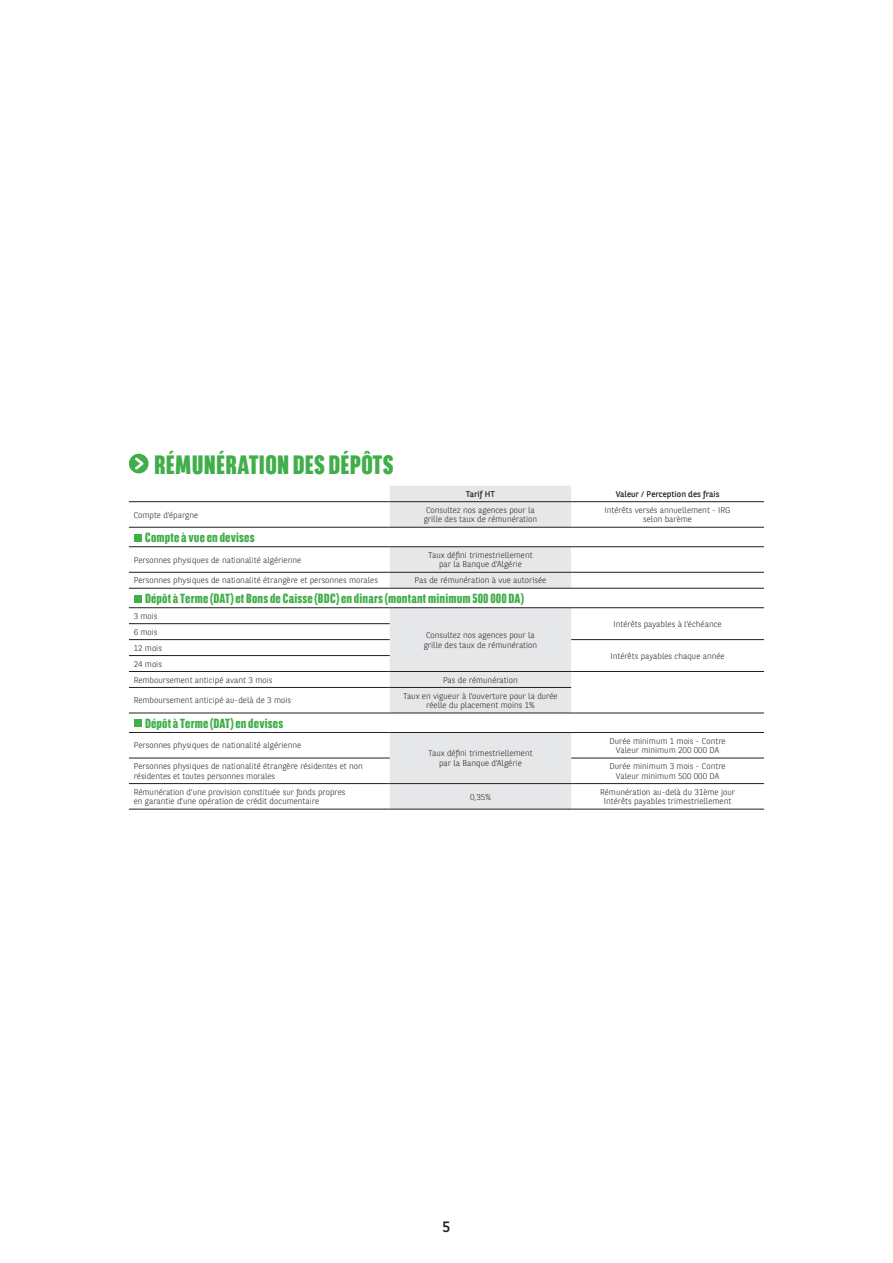
<style>
.page{position:relative;width:893px;height:1263px;background:#fff}
.page>*{position:absolute;margin:0;border:0;box-sizing:border-box;transform-origin:0 0}
.t1{font:800 26.4px "BNPP Sans Condensed";letter-spacing:.01em;color:#40ae49;scale:1.1 1}
.t2{font:15px "BNPP Sans";color:#231f20}
.t3{font:800 13.2px "BNPP Sans Condensed";letter-spacing:.01em;color:#40ae49;scale:1.1 1}
.t4{font:300 8.4px/9.6px "BNPP Rounded";color:#231f20;text-align:center}
.t5{font:8.4px "BNPP Rounded";color:#231f20}
</style>
<div class="page">
<svg style="left:390px;top:486px;width:181px;height:323px;fill:#e6e7e9"></svg>
<hr style="left:129px;top:501px;width:261px;height:1px;background:#231f20">
<hr style="left:390px;top:501px;width:181px;height:1px;background:#231f20">
<hr style="left:571px;top:501px;width:193px;height:1px;background:#231f20">
<hr style="left:129px;top:527px;width:261px;height:1px;background:#231f20">
<hr style="left:390px;top:527px;width:181px;height:1px;background:#231f20">
<hr style="left:571px;top:527px;width:193px;height:1px;background:#231f20">
<hr style="left:129px;top:546px;width:261px;height:1px;background:#231f20">
<hr style="left:390px;top:546px;width:181px;height:1px;background:#231f20">
<hr style="left:571px;top:546px;width:193px;height:1px;background:#231f20">
<hr style="left:129px;top:572px;width:261px;height:1px;background:#231f20">
<hr style="left:390px;top:572px;width:181px;height:1px;background:#231f20">
<hr style="left:571px;top:572px;width:193px;height:1px;background:#231f20">
<hr style="left:129px;top:588px;width:261px;height:1px;background:#231f20">
<hr style="left:390px;top:588px;width:181px;height:1px;background:#231f20">
<hr style="left:571px;top:588px;width:193px;height:1px;background:#231f20">
<hr style="left:129px;top:607px;width:261px;height:1px;background:#231f20">
<hr style="left:390px;top:607px;width:181px;height:1px;background:#231f20">
<hr style="left:571px;top:607px;width:193px;height:1px;background:#231f20">
<hr style="left:129px;top:623px;width:261px;height:1px;background:#231f20">
<hr style="left:129px;top:639px;width:261px;height:1px;background:#231f20">
<hr style="left:571px;top:639px;width:193px;height:1px;background:#231f20">
<hr style="left:129px;top:655px;width:261px;height:1px;background:#231f20">
<hr style="left:129px;top:671px;width:261px;height:1px;background:#231f20">
<hr style="left:390px;top:671px;width:181px;height:1px;background:#231f20">
<hr style="left:571px;top:671px;width:193px;height:1px;background:#231f20">
<hr style="left:129px;top:687px;width:261px;height:1px;background:#231f20">
<hr style="left:390px;top:687px;width:181px;height:1px;background:#231f20">
<hr style="left:129px;top:713px;width:261px;height:1px;background:#231f20">
<hr style="left:390px;top:713px;width:181px;height:1px;background:#231f20">
<hr style="left:571px;top:713px;width:193px;height:1px;background:#231f20">
<hr style="left:129px;top:732px;width:261px;height:1px;background:#231f20">
<hr style="left:390px;top:732px;width:181px;height:1px;background:#231f20">
<hr style="left:571px;top:732px;width:193px;height:1px;background:#231f20">
<hr style="left:129px;top:758px;width:261px;height:1px;background:#231f20">
<hr style="left:571px;top:758px;width:193px;height:1px;background:#231f20">
<hr style="left:129px;top:783px;width:261px;height:1px;background:#231f20">
<hr style="left:390px;top:783px;width:181px;height:1px;background:#231f20">
<hr style="left:571px;top:783px;width:193px;height:1px;background:#231f20">
<hr style="left:129px;top:809px;width:261px;height:1px;background:#231f20">
<hr style="left:390px;top:809px;width:181px;height:1px;background:#231f20">
<hr style="left:571px;top:809px;width:193px;height:1px;background:#231f20">
<div style="left:134px;top:534px;width:7px;height:7px;background:#40ae49"></div>
<div style="left:134px;top:595px;width:7px;height:7px;background:#40ae49"></div>
<div style="left:134px;top:719px;width:7px;height:8px;background:#40ae49"></div>
<svg style="left:129px;top:454px;width:20px;height:19px"></svg>
<svg style="left:133px;top:455px;width:14px;height:17px"></svg>
<p class="t1" style="left:154px;top:450px;width:219px">RÉMUNÉRATION DES DÉPÔTS</p>
<p class="t5" style="left:466px;top:489px;width:30px">Tarif HT</p>
<p class="t5" style="left:616px;top:489px;width:105px">Valeur / Perception des frais</p>
<p class="t4" style="left:134px;top:510px;width:66px">Compte d'épargne</p>
<p class="t4" style="left:424px;top:505px;width:115px;text-align:left">Consultez nos agences pour la grille des taux de rémunération</p>
<p class="t4" style="left:605px;top:505px;width:128px">Intérêts versés annuellement - IRG selon barème</p>
<p class="t3" style="left:145px;top:530px;width:101px">Compte à vue en devises</p>
<p class="t4" style="left:134px;top:555px;width:169px">Personnes physiques de nationalité algérienne</p>
<p class="t4" style="left:428px;top:550px;width:106px">Taux défini trimestriellement par la Banque d’Algérie</p>
<p class="t4" style="left:134px;top:576px;width:246px">Personnes physiques de nationalité étrangère et personnes morales</p>
<p class="t4" style="left:415px;top:576px;width:133px">Pas de rémunération à vue autorisée</p>
<p class="t3" style="left:145px;top:591px;width:346px">Dépôt à Terme (DAT) et Bons de Caisse (BDC) en dinars (montant minimum 500 000 DA)</p>
<p class="t4" style="left:134px;top:611px;width:25px">3 mois</p>
<p class="t4" style="left:424px;top:630px;width:115px;text-align:left">Consultez nos agences pour la grille des taux de rémunération</p>
<p class="t4" style="left:614px;top:619px;width:110px">Intérêts payables à l’échéance</p>
<p class="t4" style="left:134px;top:624px;width:30px;line-height:15.9px;text-align:left">6 mois<br>12 mois</p>
<p class="t4" style="left:610px;top:651px;width:116px">Intérêts payables chaque année</p>
<p class="t4" style="left:134px;top:656px;width:140px;line-height:15.9px;text-align:left">24 mois<br>Remboursement anticipé avant 3 mois</p>
<p class="t4" style="left:443px;top:675px;width:76px">Pas de rémunération</p>
<p class="t4" style="left:134px;top:696px;width:159px">Remboursement anticipé au-delà de 3 mois</p>
<p class="t4" style="left:403px;top:691px;width:156px">Taux en vigueur à l'ouverture pour la durée réelle du placement moins 1%</p>
<p class="t3" style="left:145px;top:716px;width:127px">Dépôt à Terme (DAT) en devises</p>
<p class="t4" style="left:134px;top:741px;width:169px">Personnes physiques de nationalité algérienne</p>
<p class="t4" style="left:428px;top:749px;width:106px">Taux défini trimestriellement par la Banque d’Algérie</p>
<p class="t4" style="left:610px;top:736px;width:118px">Durée minimum 1 mois - Contre<br>Valeur minimum 200 000 DA</p>
<p class="t4" style="left:134px;top:761px;width:231px;text-align:left">Personnes physiques de nationalité étrangère résidentes et non résidentes et toutes personnes morales</p>
<p class="t4" style="left:610px;top:761px;width:118px">Durée minimum 3 mois - Contre<br>Valeur minimum 500 000 DA</p>
<p class="t4" style="left:134px;top:787px;width:213px;text-align:left">Rémunération d’une provision constituée sur fonds propres en garantie d’une opération de crédit documentaire</p>
<p class="t4" style="left:470px;top:792px;width:22px">0,35%</p>
<p class="t4" style="left:600px;top:787px;width:136px">Rémunération au-delà du 31ème jour<br>Intérêts payables trimestriellement</p>
<p class="t2" style="left:442px;top:1216px;width:9px">5</p>
</div>
